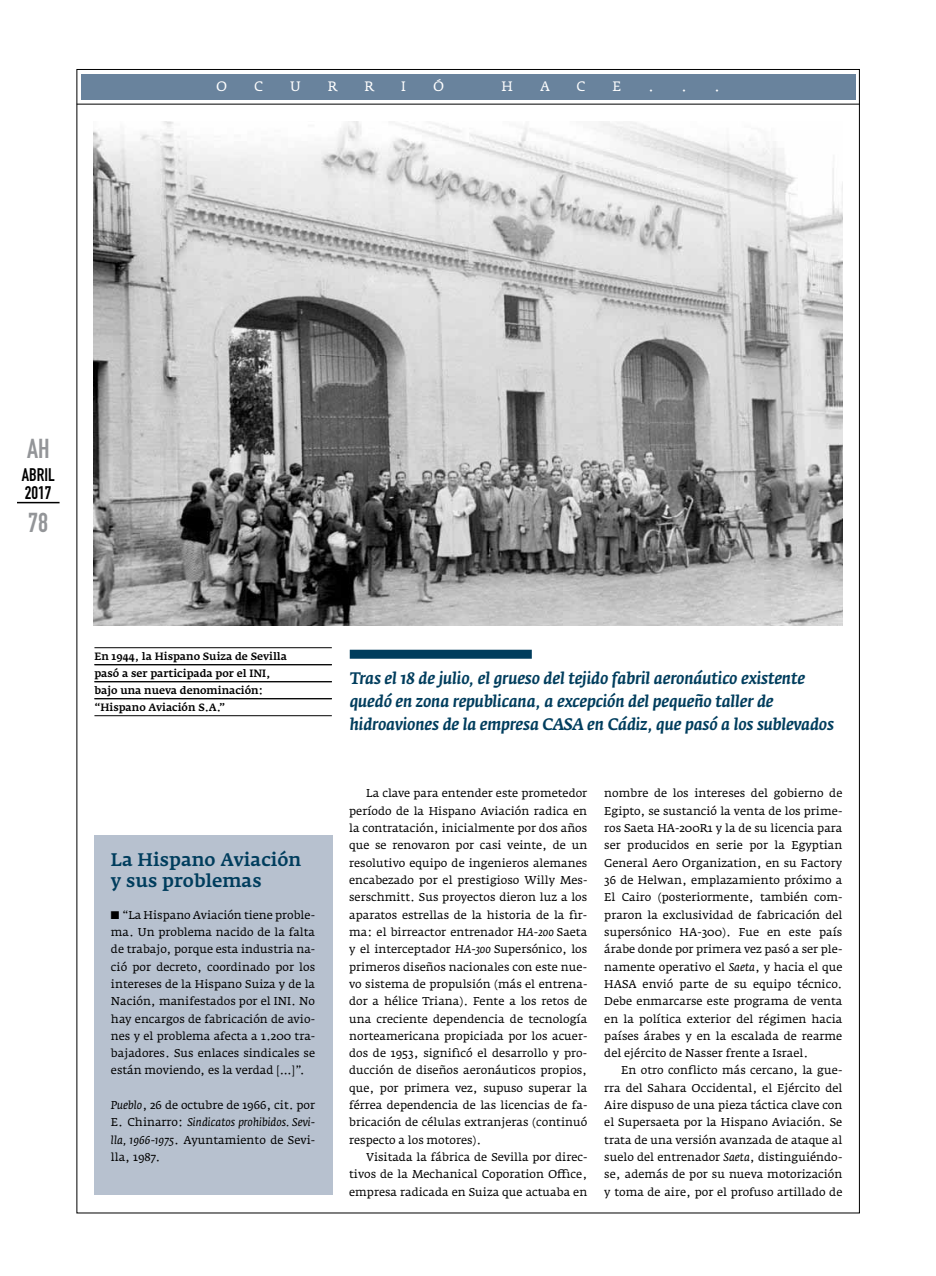
<style>
.page{position:relative;width:936px;height:1276px;background:#fff}
.page>*{position:absolute;margin:0;border:0;box-sizing:border-box;transform-origin:0 0}
.t1{font:27px "DIN Engschrift";color:#939598}
.t2{font:500 18px/21px "Fedra Serif A";color:#003d5d}
.t3{font:18px/18px "DIN Engschrift";color:#000}
.t4{font:italic 500 16.5px/22.8px "Fedra Serif A";letter-spacing:-.01em;color:#003d5d}
.t5{font:13.5px "Fedra Serif A";color:#fff}
.t6{font:11.25px/17.4px "Fedra Serif A";color:#000;text-align:justify}
.t7{font:500 10.5px/17px "Fedra Serif A";letter-spacing:-.005em;color:#000}
.s1{font-style:italic}
.s2{font-family:"Fedra Serif A Book TF"}
</style>
<div class="page">
<div style="left:81px;top:74px;width:774px;height:26px;background:#69839d"></div>
<hr style="left:77px;top:104px;width:782px;height:1px;background:#000">
<div style="left:94px;top:836px;width:238px;height:359px;background:#b7c1cf"></div>
<img style="left:94px;top:121px;width:748px;height:504px">
<hr style="left:94px;top:647px;width:238px;height:1px;background:#000">
<hr style="left:94px;top:664px;width:238px;height:1px;background:#000">
<hr style="left:94px;top:681px;width:238px;height:1px;background:#000">
<hr style="left:94px;top:698px;width:238px;height:1px;background:#000">
<hr style="left:94px;top:715px;width:238px;height:1px;background:#000">
<div style="left:350px;top:650px;width:181px;height:9px;background:#003d5d"></div>
<hr style="left:17px;top:502px;width:43px;height:1px;background:#000">
<p class="t5" style="left:216px;top:79px;width:13px">o</p>
<p class="t5" style="left:254px;top:79px;width:11px">c</p>
<p class="t5" style="left:290px;top:79px;width:12px">u</p>
<p class="t5" style="left:328px;top:79px;width:11px">r</p>
<p class="t5" style="left:364px;top:79px;width:11px">r</p>
<p class="t5" style="left:401px;top:79px;width:6px">i</p>
<p class="t5" style="left:433px;top:79px;width:13px">ó</p>
<p class="t5" style="left:501px;top:79px;width:13px">h</p>
<p class="t5" style="left:540px;top:79px;width:11px">a</p>
<p class="t5" style="left:576px;top:79px;width:11px">c</p>
<p class="t5" style="left:612px;top:79px;width:10px">e</p>
<p class="t5" style="left:648px;top:79px;width:7px">.</p>
<p class="t5" style="left:681px;top:79px;width:7px">.</p>
<p class="t5" style="left:714px;top:79px;width:7px">.</p>
<h1 class="t1" style="left:27px;top:433px;width:24px">AH</h1>
<h2 class="t3" style="left:22px;top:466px;width:34px">abril<br>2017</h2>
<h1 class="t1" style="left:28px;top:506px;width:22px">78</h1>
<p class="t7" style="left:94px;top:648px;width:194px">En 1944, la Hispano Suiza de Sevilla pasó a ser participada por el INI , bajo una nueva denominación: “Hispano Aviación S.A.”</p>
<h2 class="t2" style="left:111px;top:849px;width:192px">La Hispano Aviación y sus problemas</h2>
<p class="t6" style="left:111px;top:906px;width:206px;text-indent:11px">“La Hispano Aviación tiene proble&shy;ma. Un problema nacido de la falta de trabajo, porque esta industria na&shy;ció por decreto, coordinado por los intereses de la Hispano Suiza y de la Nación, manifestados por el INI. No hay encargos de fabricación de avio&shy;nes y el problema afecta a 1.200 tra&shy;bajadores. Sus enlaces sindicales se están moviendo, es la verdad […]”.</p>
<p class="t6" style="left:111px;top:1096px;width:206px"><span class="s1">Pueblo</span>, 26 de octubre de 1966, cit. por E. Chinarro: <span class="s1">Sindicatos prohibidos. Sevi&shy;lla, 1966-1975</span>. Ayuntamiento de Sevi&shy;lla, 1987.</p>
<h3 class="t4" style="left:350px;top:667px;width:485px">Tras el 18 de julio, el grueso del tejido fabril aeronáutico existente quedó en zona republicana, a excepción del pequeño taller de hidroaviones de la empresa CASA en Cádiz, que pasó a los sublevados</h3>
<p class="t6" style="left:349px;top:784px;width:239px;text-indent:17px">La clave para entender este prometedor período de la Hispano Aviación radica en la contratación, inicialmente por dos años que se renovaron por casi veinte, de un resolutivo equipo de ingenieros alemanes encabezado por el prestigioso Willy Mes&shy;serschmitt. Sus proyectos dieron luz a los aparatos estrellas de la historia de la fir&shy;ma: el birreactor entrenador <span class="s1">HA-200</span> Saeta y el interceptador <span class="s1">HA-300</span> Supersónico, los primeros diseños nacionales con este nue&shy;vo sistema de propulsión (más el entrena&shy;dor a hélice Triana). Fente a los retos de una creciente dependencia de tecnología norteamericana propiciada por los acuer&shy;dos de 1953, significó el desarrollo y pro&shy;ducción de diseños aeronáuticos propios, que, por primera vez, supuso superar la férrea dependencia de las licencias de fa&shy;bricación de células extranjeras (continuó respecto a los motores).</p>
<p class="t6" style="left:349px;top:1148px;width:239px;text-indent:17px">Visitada la fábrica de Sevilla por direc&shy;tivos de la Mechanical Coporation Office, empresa radicada en Suiza que actuaba en</p>
<p class="t6" style="left:604px;top:784px;width:239px">nombre de los intereses del gobierno de Egipto, se sustanció la venta de los prime&shy;ros Saeta HA-200R1 y la de su licencia para ser producidos en serie por la Egyptian General Aero Organization, en su Factory 36 de Helwan, emplazamiento próximo a El Cairo (posteriormente, también com&shy;praron la exclusividad de fabricación del supersónico HA-300). Fue en este país árabe donde por primera vez pasó a ser ple&shy;namente operativo el <span class="s1">Saeta</span>, y hacia el que HASA envió parte de su equipo técnico.<br>Debe enmarcarse este programa de venta en la política exterior del régimen hacia países árabes y en la escalada de rearme del ejército de Nasser frente a Israel.</p>
<p class="t6" style="left:604px;top:1062px;width:239px;text-indent:17px">En otro conflicto más cercano, la gue&shy;rra del <span class="s2">Sahara</span> Occidental, el Ejército del Aire dispuso de una pieza táctica clave con el Supersaeta por la Hispano Aviación. Se trata de una versión avanzada de ataque al suelo del entrenador <span class="s1">Saeta</span>, distinguiéndo&shy;se, además de por su nueva motorización y toma de aire, por el profuso artillado de</p>
</div>
